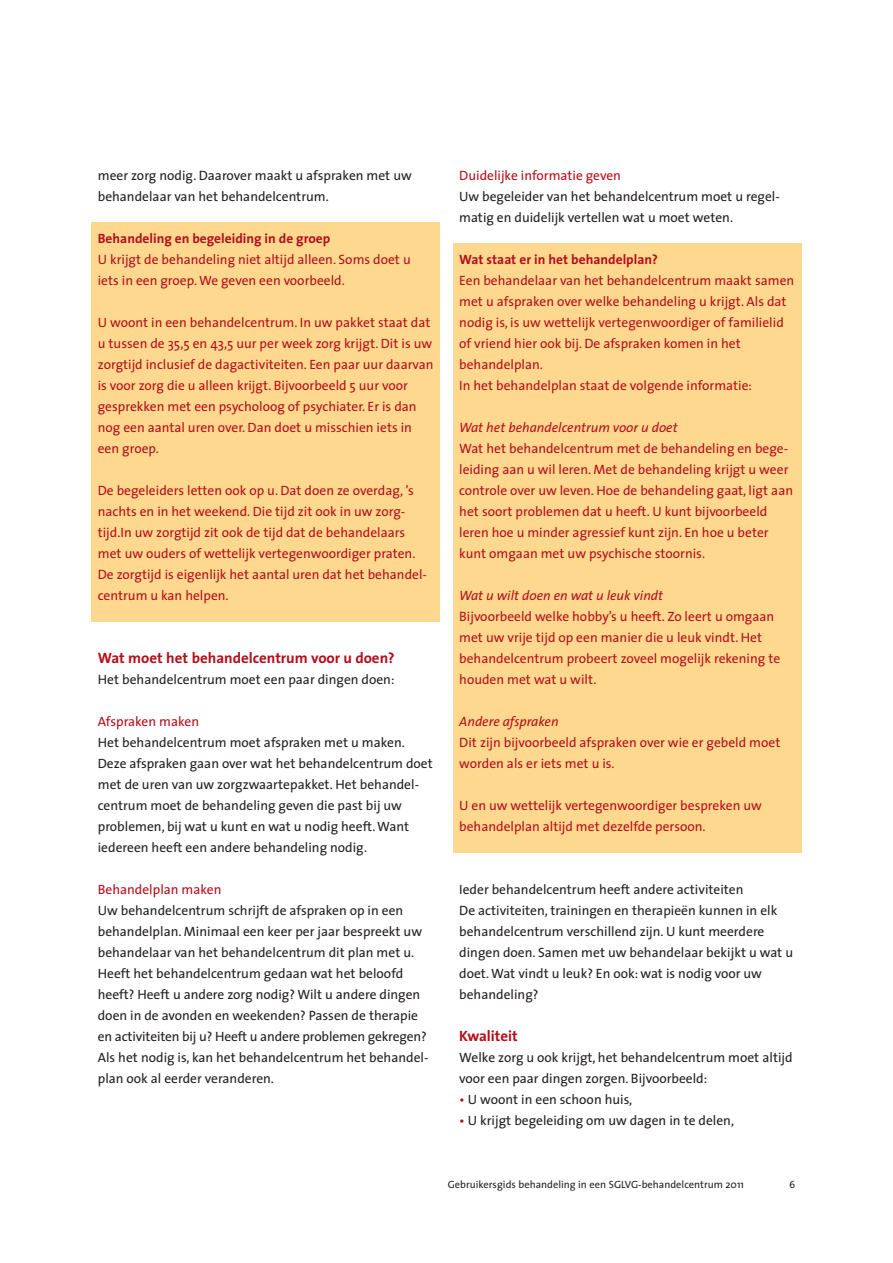
<style>
.page{position:relative;width:893px;height:1263px;background:#fff}
.page>*{position:absolute;margin:0;border:0;box-sizing:border-box;transform-origin:0 0}
.t1{font:700 15px "The Sans";color:#b50e1a}
.t2{font:13.5px/21px "The Sans";color:#b50e1a}
.t3{font:13.5px/21px "The Sans";color:#231f20}
.t4{font:italic 13.5px "The Sans";color:#b50e1a}
.t5{font:700 13.5px "The Sans";color:#b50e1a}
.t6{font:10.5px "The Sans";color:#231f20}
.t7{font:10.5px "The Sans Expert";color:#231f20}
.s1{color:#b50e1a}
</style>
<div class="page">
<div style="left:453px;top:243px;width:348px;height:609px;background:#fed88f"></div>
<div style="left:91px;top:222px;width:349px;height:399px;background:#fed88f"></div>
<p class="t3" style="left:98px;top:166px;width:316px">meer zorg nodig. Daarover maakt u afspraken met uw behandelaar van het behandelcentrum.</p>
<p class="t5" style="left:98px;top:233px;width:234px">Behandeling en begeleiding in de groep</p>
<p class="t2" style="left:98px;top:250px;width:315px">U krijgt de behandeling niet altijd alleen. Soms doet u iets in een groep.We geven een voorbeeld.</p>
<p class="t2" style="left:98px;top:313px;width:337px">U woont in een behandelcentrum. In uw pakket staat dat u tussen de 35,5 en 43,5 uur per week zorg krijgt. Dit is uw zorgtijd inclusief de dagactiviteiten. Een paar uur daarvan is voor zorg die u alleen krijgt. Bijvoorbeeld 5 uur voor gesprekken met een psycholoog of psychiater. Er is dan nog een aantal uren over. Dan doet u misschien iets in een groep.</p>
<p class="t2" style="left:98px;top:481px;width:331px">De begeleiders letten ook op u. Dat doen ze overdag, ’s nachts en in het weekend. Die tijd zit ook in uw zorg&shy;tijd.In uw zorgtijd zit ook de tijd dat de behandelaars met uw ouders of wettelijk vertegenwoordiger praten.<br>De zorgtijd is eigenlijk het aantal uren dat het behandel&shy;centrum u kan helpen.</p>
<p class="t1" style="left:98px;top:652px;width:298px">Wat moet het behandelcentrum voor u doen?</p>
<p class="t3" style="left:98px;top:670px;width:298px">Het behandelcentrum moet een paar dingen doen:</p>
<p class="t2" style="left:98px;top:712px;width:103px">Afspraken maken</p>
<p class="t3" style="left:98px;top:733px;width:336px">Het behandelcentrum moet afspraken met u maken.<br>Deze afspraken gaan over wat het behandelcentrum doet met de uren van uw zorgzwaartepakket. Het behandel&shy;centrum moet de behandeling geven die past bij uw problemen, bij wat u kunt en wat u nodig heeft.Want iedereen heeft een andere behandeling nodig.</p>
<p class="t2" style="left:98px;top:880px;width:125px">Behandelplan maken</p>
<p class="t3" style="left:98px;top:901px;width:332px">Uw behandelcentrum schrijft de afspraken op in een behandelplan. Minimaal een keer per jaar bespreekt uw behandelaar van het behandelcentrum dit plan met u.<br>Heeft het behandelcentrum gedaan wat het beloofd heeft? Heeft u andere zorg nodig? Wilt u andere dingen doen in de avonden en weekenden? Passen de therapie en activiteiten bij u? Heeft u andere problemen gekregen?<br>Als het nodig is, kan het behandelcentrum het behandel&shy;plan ook al eerder veranderen.</p>
<p class="t2" style="left:459px;top:166px;width:163px">Duidelijke informatie geven</p>
<p class="t3" style="left:459px;top:187px;width:322px">Uw begeleider van het behandelcentrum moet u regel&shy;matig en duidelijk vertellen wat u moet weten.</p>
<p class="t5" style="left:459px;top:254px;width:200px">Wat staat er in het behandelplan?</p>
<p class="t2" style="left:459px;top:271px;width:337px">Een behandelaar van het behandelcentrum maakt samen met u afspraken over welke behandeling u krijgt. Als dat nodig is, is uw wettelijk vertegenwoordiger of familielid of vriend hier ook bij. De afspraken komen in het behandelplan.<br>In het behandelplan staat de volgende informatie:</p>
<p class="t4" style="left:459px;top:422px;width:220px">Wat het behandelcentrum voor u doet</p>
<p class="t2" style="left:459px;top:439px;width:335px">Wat het behandelcentrum met de behandeling en bege&shy;leiding aan u wil leren. Met de behandeling krijgt u weer controle over uw leven. Hoe de behandeling gaat, ligt aan het soort problemen dat u heeft. U kunt bijvoorbeeld leren hoe u minder agressief kunt zijn. En hoe u beter kunt omgaan met uw psychische stoornis.</p>
<p class="t4" style="left:459px;top:590px;width:205px">Wat u wilt doen en wat u leuk vindt</p>
<p class="t2" style="left:459px;top:607px;width:323px">Bijvoorbeeld welke hobby’s u heeft. Zo leert u omgaan met uw vrije tijd op een manier die u leuk vindt. Het behandelcentrum probeert zoveel mogelijk rekening te houden met wat u wilt.</p>
<p class="t4" style="left:459px;top:716px;width:101px">Andere afspraken</p>
<p class="t2" style="left:459px;top:733px;width:323px">Dit zijn bijvoorbeeld afspraken over wie er gebeld moet worden als er iets met u is.</p>
<p class="t2" style="left:459px;top:796px;width:304px">U en uw wettelijk vertegenwoordiger bespreken uw behandelplan altijd met dezelfde persoon.</p>
<p class="t3" style="left:459px;top:880px;width:335px">Ieder behandelcentrum heeft andere activiteiten<br>De activiteiten, trainingen en therapieën kunnen in elk behandelcentrum verschillend zijn. U kunt meerdere dingen doen. Samen met uw behandelaar bekijkt u wat u doet.Wat vindt u leuk? En ook: wat is nodig voor uw behandeling?</p>
<p class="t1" style="left:459px;top:1030px;width:60px">Kwaliteit</p>
<p class="t3" style="left:459px;top:1048px;width:335px">Welke zorg u ook krijgt, het behandelcentrum moet altijd voor een paar dingen zorgen. Bijvoorbeeld:</p>
<p class="t3" style="left:459px;top:1090px;width:175px"><span class="s1">•</span> U woont in een schoon huis,</p>
<p class="t3" style="left:459px;top:1111px;width:276px"><span class="s1">•</span> U krijgt begeleiding om uw dagen in te delen,</p>
<p class="t6" style="left:448px;top:1180px;width:298px">Gebruikersgids behandeling in een SGLVG-behandelcentrum 2011</p>
<p class="t7" style="left:789px;top:1181px;width:7px">6</p>
</div>
